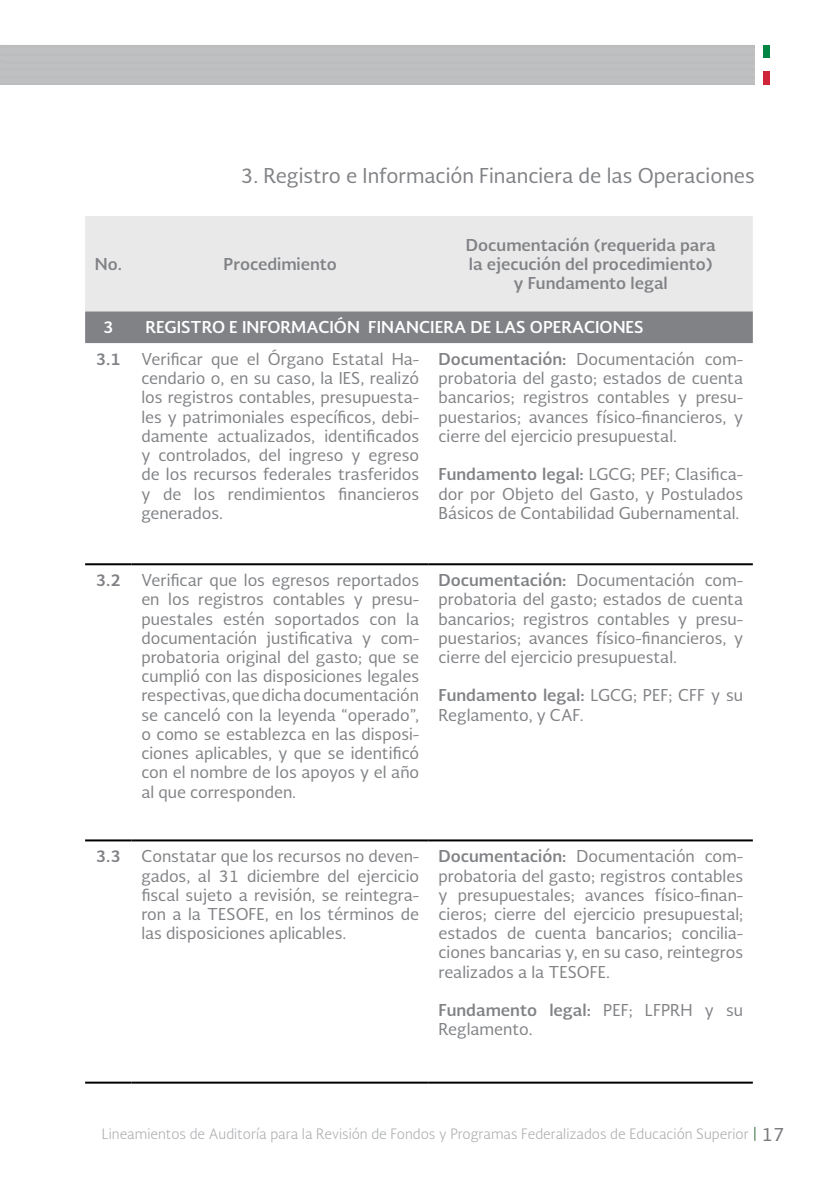
<style>
.page{position:relative;width:840px;height:1191px;background:#fff}
.page>*{position:absolute;margin:0;border:0;box-sizing:border-box;transform-origin:0 0}
.t1{font:20px "Soberana Sans";color:#808285}
.t2{font:16px/19.2px "Soberana Sans";color:#808285;text-align:justify}
.t3{font:700 16px/19.2px "Soberana Sans";color:#808285;text-align:center}
.t4{font:700 16px "Soberana Sans";color:#fff}
.t5{font:300 14px "Soberana Sans";color:#a7a9ac}
.s1{font-weight:700}
.s2{font-weight:400;font-size:18px;color:#77787b}
</style>
<div class="page">
<div style="left:762px;top:45px;width:7px;height:13px;background:#008644"></div>
<div style="left:762px;top:72px;width:7px;height:13px;background:#cf2538"></div>
<div style="left:0;top:45px;width:754px;height:40px;background:#bfc0c2"></div>
<svg style="left:754px;top:1126px;width:1px;height:14px"></svg>
<div style="left:85px;top:216px;width:667px;height:95px;background:#e9e9ea"></div>
<div style="left:85px;top:311px;width:667px;height:32px;background:#808285"></div>
<hr style="left:85px;top:563px;width:47px;height:2px;background:#000">
<hr style="left:132px;top:563px;width:296px;height:2px;background:#000">
<hr style="left:428px;top:563px;width:324px;height:2px;background:#000">
<hr style="left:85px;top:839px;width:47px;height:2px;background:#000">
<hr style="left:132px;top:839px;width:296px;height:2px;background:#000">
<hr style="left:428px;top:839px;width:324px;height:2px;background:#000">
<hr style="left:85px;top:1081px;width:47px;height:2px;background:#000">
<hr style="left:132px;top:1081px;width:296px;height:2px;background:#000">
<hr style="left:428px;top:1081px;width:324px;height:2px;background:#000">
<p class="t1" style="left:240px;top:163px;width:515px">3. Registro e Información Financiera de las Operaciones</p>
<p class="t3" style="left:95px;top:254px;width:29px">No.</p>
<p class="t3" style="left:223px;top:254px;width:115px">Procedimiento</p>
<p class="t3" style="left:465px;top:234px;width:251px">Documentación (requerida para la ejecución del procedimiento) y Fundamento legal</p>
<p class="t4" style="left:103px;top:316px;width:12px">3</p>
<p class="t4" style="left:145px;top:316px;width:499px">REGISTRO E INFORMACIÓN FINANCIERA DE LAS OPERACIONES</p>
<p class="t3" style="left:96px;top:349px;width:27px">3.1</p>
<p class="t2" style="left:141px;top:349px;width:279px">Verificar que el Órgano Estatal Ha&shy;cendario o, en su caso, la IES, realizó los registros contables, presupuesta&shy;les y patrimoniales específicos, debi&shy;damente actualizados, identificados y controlados, del ingreso y egreso de los recursos federales trasferidos y de los rendimientos financieros generados.</p>
<p class="t2" style="left:438px;top:349px;width:306px"><span class="s1">Documentación:</span> Documentación com&shy;probatoria del gasto; estados de cuenta bancarios; registros contables y presu&shy;puestarios; avances físico-financieros, y cierre del ejercicio presupuestal.</p>
<p class="t2" style="left:438px;top:464px;width:306px"><span class="s1">Fundamento legal:</span> LGCG; PEF; Clasifica&shy;dor por Objeto del Gasto, y Postulados Básicos de Contabilidad Gubernamental.</p>
<p class="t3" style="left:96px;top:570px;width:27px">3.2</p>
<p class="t2" style="left:141px;top:570px;width:279px">Verificar que los egresos reportados en los registros contables y presu&shy;puestales estén soportados con la documentación justificativa y com&shy;probatoria original del gasto; que se cumplió con las disposiciones legales respectivas, que dicha documentación se canceló con la leyenda “operado”, o como se establezca en las disposi&shy;ciones aplicables, y que se identificó con el nombre de los apoyos y el año al que corresponden.</p>
<p class="t2" style="left:438px;top:570px;width:306px"><span class="s1">Documentación:</span> Documentación com&shy;probatoria del gasto; estados de cuenta bancarios; registros contables y presu&shy;puestarios; avances físico-financieros, y cierre del ejercicio presupuestal.</p>
<p class="t2" style="left:438px;top:685px;width:306px"><span class="s1">Fundamento legal:</span> LGCG; PEF; CFF y su<br>Reglamento, y CAF.</p>
<p class="t3" style="left:96px;top:846px;width:27px">3.3</p>
<p class="t2" style="left:141px;top:846px;width:279px">Constatar que los recursos no deven&shy;gados, al 31 diciembre del ejercicio fiscal sujeto a revisión, se reintegra&shy;ron a la TESOFE, en los términos de las disposiciones aplicables.</p>
<p class="t2" style="left:438px;top:846px;width:306px"><span class="s1">Documentación:</span> Documentación com&shy;probatoria del gasto; registros contables y presupuestales; avances físico-finan&shy;cieros; cierre del ejercicio presupuestal; estados de cuenta bancarios; concilia&shy;ciones bancarias y, en su caso, reintegros realizados a la TESOFE.</p>
<p class="t2" style="left:438px;top:1000px;width:306px"><span class="s1">Fundamento legal:</span> PEF; LFPRH y su<br>Reglamento.</p>
<p class="t5" style="left:102px;top:1125px;width:684px">Lineamientos de Auditoría para la Revisión de Fondos y Programas Federalizados de Educación Superior <span class="s2">17</span></p>
</div>
